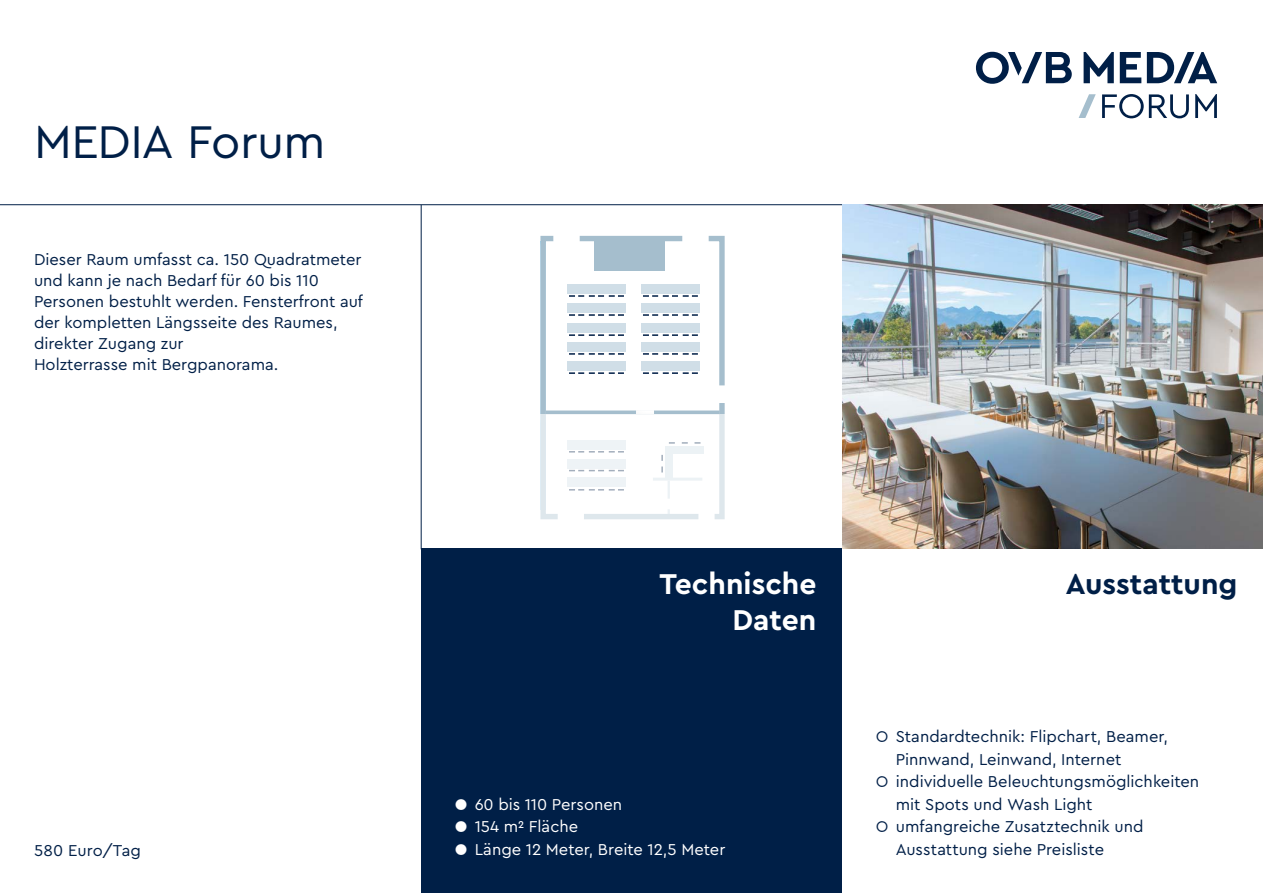
<style>
.page{position:relative;width:1263px;height:893px;background:#fff}
.page>*{position:absolute;margin:0;border:0;box-sizing:border-box;transform-origin:0 0}
.t1{font:48px "Cera Pro";letter-spacing:-.01em;color:#001f47}
.t2{font:700 30px "Cera Pro";color:#fff}
.t3{font:700 30px "Cera Pro";color:#001f47}
.t4{font:16.5px/21px "Cera Pro";color:#001f47}
.t5{font:16.5px "Cera Pro";color:#fff}
.s1{font-weight:700}
</style>
<div class="page">
<div style="left:421px;top:549px;width:421px;height:344px;background:#001f47"></div>
<svg style="left:1120px;top:52px;width:21px;height:31px"></svg>
<svg style="left:1147px;top:52px;width:70px;height:31px"></svg>
<svg style="left:976px;top:52px;width:96px;height:32px"></svg>
<svg style="left:1083px;top:52px;width:31px;height:31px"></svg>
<svg style="left:1102px;top:94px;width:87px;height:24px"></svg>
<svg style="left:1195px;top:94px;width:22px;height:24px"></svg>
<svg style="left:1078px;top:94px;width:18px;height:24px"></svg>
<img style="left:842px;top:205px;width:421px;height:344px">
<div style="left:580px;top:236px;width:102px;height:5px;background:#a5becd"></div>
<svg style="left:540px;top:235px;width:14px;height:179px"></svg>
<svg style="left:719px;top:403px;width:6px;height:11px"></svg>
<div style="left:594px;top:241px;width:71px;height:29px;background:#a5becd"></div>
<div style="left:567px;top:284px;width:19px;height:10px;background:#d0dee7"></div>
<div style="left:641px;top:284px;width:19px;height:10px;background:#d0dee7"></div>
<div style="left:567px;top:323px;width:19px;height:10px;background:#d0dee7"></div>
<div style="left:641px;top:323px;width:19px;height:10px;background:#d0dee7"></div>
<div style="left:567px;top:303px;width:19px;height:10px;background:#d0dee7"></div>
<div style="left:641px;top:303px;width:19px;height:10px;background:#d0dee7"></div>
<div style="left:567px;top:342px;width:19px;height:10px;background:#d0dee7"></div>
<div style="left:641px;top:342px;width:19px;height:10px;background:#d0dee7"></div>
<div style="left:567px;top:361px;width:19px;height:10px;background:#d0dee7"></div>
<div style="left:641px;top:361px;width:19px;height:10px;background:#d0dee7"></div>
<div style="left:587px;top:284px;width:19px;height:10px;background:#d0dee7"></div>
<div style="left:587px;top:323px;width:19px;height:10px;background:#d0dee7"></div>
<div style="left:587px;top:303px;width:19px;height:10px;background:#d0dee7"></div>
<div style="left:587px;top:342px;width:19px;height:10px;background:#d0dee7"></div>
<div style="left:587px;top:361px;width:19px;height:10px;background:#d0dee7"></div>
<div style="left:606px;top:284px;width:20px;height:10px;background:#d0dee7"></div>
<div style="left:606px;top:323px;width:20px;height:10px;background:#d0dee7"></div>
<div style="left:606px;top:303px;width:20px;height:10px;background:#d0dee7"></div>
<div style="left:606px;top:342px;width:20px;height:10px;background:#d0dee7"></div>
<div style="left:606px;top:361px;width:20px;height:10px;background:#d0dee7"></div>
<svg style="left:569px;top:372px;width:55px;height:2px"></svg>
<svg style="left:569px;top:353px;width:55px;height:2px"></svg>
<svg style="left:569px;top:334px;width:55px;height:2px"></svg>
<svg style="left:569px;top:314px;width:55px;height:2px"></svg>
<svg style="left:569px;top:295px;width:55px;height:2px"></svg>
<svg style="left:643px;top:235px;width:82px;height:151px"></svg>
<hr style="left:594px;top:269px;width:71px;height:1px;background:#a5becd">
<svg style="left:540px;top:414px;width:185px;height:105px"></svg>
<svg style="left:546px;top:410px;width:174px;height:4px"></svg>
<hr style="left:636px;top:410px;width:18px;height:4px;background:#fff">
<hr style="left:0;top:204px;width:842px;height:1px;background:#001f47">
<hr style="left:421px;top:205px;width:1px;height:344px;background:#001f47">
<h1 class="t1" style="left:34px;top:110px;width:293px">MEDIA Forum</h1>
<p class="t4" style="left:34px;top:248px;width:330px">Dieser Raum umfasst ca. 150 Quadratmeter und kann je nach Bedarf für 60 bis 110<br>Personen bestuhlt werden. Fensterfront auf der kompletten Längsseite des Raumes, direkter Zugang zur<br>Holzterrasse mit Bergpanorama.</p>
<p class="t4" style="left:34px;top:839px;width:109px">580 Euro/Tag</p>
<h2 class="t2" style="left:659px;top:564px;width:158px">Technische</h2>
<h2 class="t3" style="left:1066px;top:564px;width:173px">Ausstattung</h2>
<h2 class="t2" style="left:732px;top:600px;width:85px">Daten</h2>
<p class="t5" style="left:455px;top:793px;width:169px"><span class="s1">●</span> 60 bis 110 Personen</p>
<p class="t5" style="left:455px;top:816px;width:125px"><span class="s1">●</span> 154 m2 Fläche</p>
<p class="t5" style="left:455px;top:838px;width:272px"><span class="s1">●</span> Länge 12 Meter, Breite 12,5 Meter</p>
<p class="t4" style="left:896px;top:725px;width:274px;line-height:22.5px;text-indent:-20px">○ Standardtechnik: Flipchart, Beamer,<br>Pinnwand, Leinwand, Internet</p>
<p class="t4" style="left:896px;top:770px;width:305px;line-height:22.5px;text-indent:-20px">○ individuelle Beleuchtungsmöglichkeiten mit Spots und Wash Light</p>
<p class="t4" style="left:896px;top:815px;width:249px;line-height:22.5px;text-indent:-20px">○ umfangreiche Zusatztechnik und<br>Ausstattung siehe Preisliste</p>
</div>
